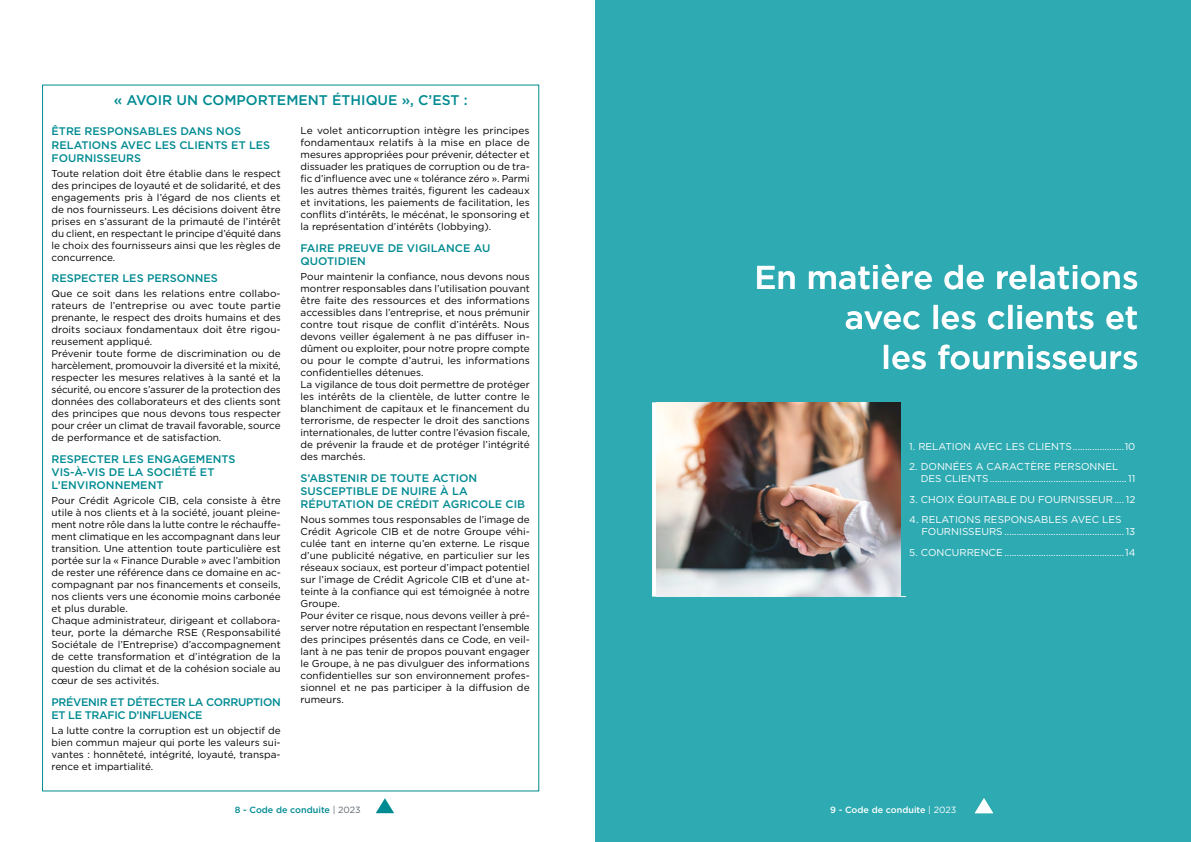
<style>
.page{position:relative;width:1191px;height:842px;background:#fff}
.page>*{position:absolute;margin:0;border:0;box-sizing:border-box;transform-origin:0 0}
.CHAPTIRE{font:500 33px/39.6px "Gotham";color:#fff;text-align:right}
.t1{font:500 14px "Gotham";color:#008b92}
.t2{font:13.9px/16.7px "Gotham";color:#fff;text-align:right}
.SOUS_TITRE{font:500 11px/13.2px "Gotham";color:#008b92}
.SOUS_TITRE-2{font:500 11px/13.2px "Gotham";letter-spacing:-.03em;color:#008b92}
.TEXTE_COURANT{font:10px/12px "Gotham";color:#000;text-align:justify}
.SOM-INTER_Fiche_titr{font:10px/12px "Gotham";color:#fff}
.t3{font:500 9px "Gotham";color:#fff}
.t4{font:500 9px "Gotham";color:#008b92}
.s1{font-weight:400;color:#5d6770}
.s2{font-weight:400}
</style>
<div class="page">
<div style="left:595px;top:0;width:596px;height:842px;background:#2daab2"></div>
<hr style="left:652px;top:403px;width:4px;height:193px;background:#fff">
<img style="left:656px;top:403px;width:244px;height:193px">
<svg style="left:975px;top:798px;width:18px;height:15px"></svg>
<svg style="left:376px;top:798px;width:18px;height:15px"></svg>
<p class="t1" style="left:114px;top:91px;width:355px">« AVOIR UN COMPORTEMENT ÉTHIQUE », C’EST :</p>
<p class="SOUS_TITRE" style="left:52px;top:125px;width:220px">ÊTRE RESPONSABLES DANS NOS<br>RELATIONS AVEC LES CLIENTS ET LES<br>FOURNISSEURS</p>
<p class="TEXTE_COURANT" style="left:52px;top:167px;width:231px">Toute relation doit être établie dans le respect des principes de loyauté et de solidarité, et des engagements pris à l’égard de nos clients et de nos fournisseurs. Les décisions doivent être prises en s’assurant de la primauté de l’intérêt du client, en respectant le principe d’équité dans le choix des fournisseurs ainsi que les règles de concurrence.</p>
<p class="SOUS_TITRE" style="left:52px;top:272px;width:168px">RESPECTER LES PERSONNES</p>
<p class="TEXTE_COURANT" style="left:52px;top:287px;width:231px">Que ce soit dans les relations entre collabo&shy;rateurs de l’entreprise ou avec toute partie prenante, le respect des droits humains et des droits sociaux fondamentaux doit être rigou&shy;reusement appliqué.</p>
<p class="TEXTE_COURANT" style="left:52px;top:347px;width:231px">Prévenir toute forme de discrimination ou de harcèlement, promouvoir la diversité et la mixité, respecter les mesures relatives à la santé et la sécurité, ou encore s’assurer de la protection des données des collaborateurs et des clients sont des principes que nous devons tous respecter pour créer un climat de travail favorable, source de performance et de satisfaction.</p>
<p class="SOUS_TITRE" style="left:52px;top:452px;width:185px">RESPECTER LES ENGAGEMENTS<br>VIS-À-VIS DE LA SOCIÉTÉ ET<br>L’ENVIRONNEMENT</p>
<p class="TEXTE_COURANT" style="left:52px;top:494px;width:231px">Pour Crédit Agricole CIB, cela consiste à être utile à nos clients et à la société, jouant pleine&shy;ment notre rôle dans la lutte contre le réchauffe&shy;ment climatique en les accompagnant dans leur transition. Une attention toute particulière est portée sur la « Finance Durable » avec l’ambition de rester une référence dans ce domaine en ac&shy;compagnant par nos financements et conseils, nos clients vers une économie moins carbonée et plus durable.</p>
<p class="TEXTE_COURANT" style="left:52px;top:614px;width:231px">Chaque administrateur, dirigeant et collabora&shy;teur, porte la démarche RSE (Responsabilité Sociétale de l’Entreprise) d’accompagnement de cette transformation et d’intégration de la question du climat et de la cohésion sociale au cœur de ses activités.</p>
<p class="SOUS_TITRE-2" style="left:52px;top:695px;width:231px">PRÉVENIR ET DÉTECTER LA CORRUPTION<br>ET LE TRAFIC D’INFLUENCE</p>
<p class="TEXTE_COURANT" style="left:52px;top:724px;width:231px">La lutte contre la corruption est un objectif de bien commun majeur qui porte les valeurs sui&shy;vantes : honnêteté, intégrité, loyauté, transpa&shy;rence et impartialité.</p>
<p class="TEXTE_COURANT" style="left:300px;top:124px;width:231px">Le volet anticorruption intègre les principes fondamentaux relatifs à la mise en place de mesures appropriées pour prévenir, détecter et dissuader les pratiques de corruption ou de tra&shy;fic d’influence avec une « tolérance zéro ». Parmi les autres thèmes traités, figurent les cadeaux et invitations, les paiements de facilitation, les conflits d’intérêts, le mécénat, le sponsoring et la représentation d’intérêts (lobbying).</p>
<p class="SOUS_TITRE" style="left:300px;top:241px;width:191px">FAIRE PREUVE DE VIGILANCE AU<br>QUOTIDIEN</p>
<p class="TEXTE_COURANT" style="left:300px;top:270px;width:231px">Pour maintenir la confiance, nous devons nous montrer responsables dans l’utilisation pouvant être faite des ressources et des informations accessibles dans l’entreprise, et nous prémunir contre tout risque de conflit d’intérêts. Nous devons veiller également à ne pas diffuser in&shy;dûment ou exploiter, pour notre propre compte ou pour le compte d’autrui, les informations confidentielles détenues.</p>
<p class="TEXTE_COURANT" style="left:300px;top:378px;width:231px">La vigilance de tous doit permettre de protéger les intérêts de la clientèle, de lutter contre le blanchiment de capitaux et le financement du terrorisme, de respecter le droit des sanctions internationales, de lutter contre l’évasion fiscale, de prévenir la fraude et de protéger l’intégrité des marchés.</p>
<p class="SOUS_TITRE" style="left:300px;top:471px;width:226px">S’ABSTENIR DE TOUTE ACTION<br>SUSCEPTIBLE DE NUIRE À LA<br>RÉPUTATION DE CRÉDIT AGRICOLE CIB</p>
<p class="TEXTE_COURANT" style="left:300px;top:513px;width:231px">Nous sommes tous responsables de l’image de Crédit Agricole CIB et de notre Groupe véhi&shy;culée tant en interne qu’en externe. Le risque d’une publicité négative, en particulier sur les réseaux sociaux, est porteur d’impact potentiel sur l’image de Crédit Agricole CIB et d’une at&shy;teinte à la confiance qui est témoignée à notre Groupe.</p>
<p class="TEXTE_COURANT" style="left:300px;top:609px;width:231px">Pour éviter ce risque, nous devons veiller à pré&shy;server notre réputation en respectant l’ensemble des principes présentés dans ce Code, en veil&shy;lant à ne pas tenir de propos pouvant engager le Groupe, à ne pas divulguer des informations confidentielles sur son environnement profes&shy;sionnel et ne pas participer à la diffusion de rumeurs.</p>
<p class="t4" style="left:235px;top:804px;width:128px">8 - Code de conduite <span class="s1">| 2023</span></p>
<p class="CHAPTIRE" style="left:754px;top:257px;width:386px">En matière de relations avec les clients et<br>les fournisseurs</p>
<p class="SOM-INTER_Fiche_titr" style="left:909px;top:440px;width:228px">1. RELATION AVEC LES CLIENTS.....................10</p>
<p class="SOM-INTER_Fiche_titr" style="left:920px;top:461px;width:216px;text-indent:-11px">2. DONNÉES A CARACTÈRE PERSONNEL<br>DES CLIENTS........................................................ 11</p>
<p class="SOM-INTER_Fiche_titr" style="left:909px;top:493px;width:228px">3. CHOIX ÉQUITABLE DU FOURNISSEUR.... 12</p>
<p class="SOM-INTER_Fiche_titr" style="left:921px;top:514px;width:215px;text-indent:-12px">4. RELATIONS RESPONSABLES AVEC LES<br>FOURNISSEURS ................................................. 13</p>
<p class="SOM-INTER_Fiche_titr" style="left:909px;top:546px;width:228px">5. CONCURRENCE .................................................14</p>
<h3 class="t2" style="left:915px;top:443px;width:163px">2. Données à caractère personnel des clients</h3>
<h3 class="t2" style="left:915px;top:483px;width:148px">3. Choix équitable du</h3>
<h3 class="t2" style="left:915px;top:523px;width:176px">4. Relations responsables</h3>
<h3 class="t2" style="left:1119px;top:540px;width:9px">x</h3>
<p class="t3" style="left:830px;top:804px;width:128px">9 - Code de conduite <span class="s2">| 2023</span></p>
</div>
